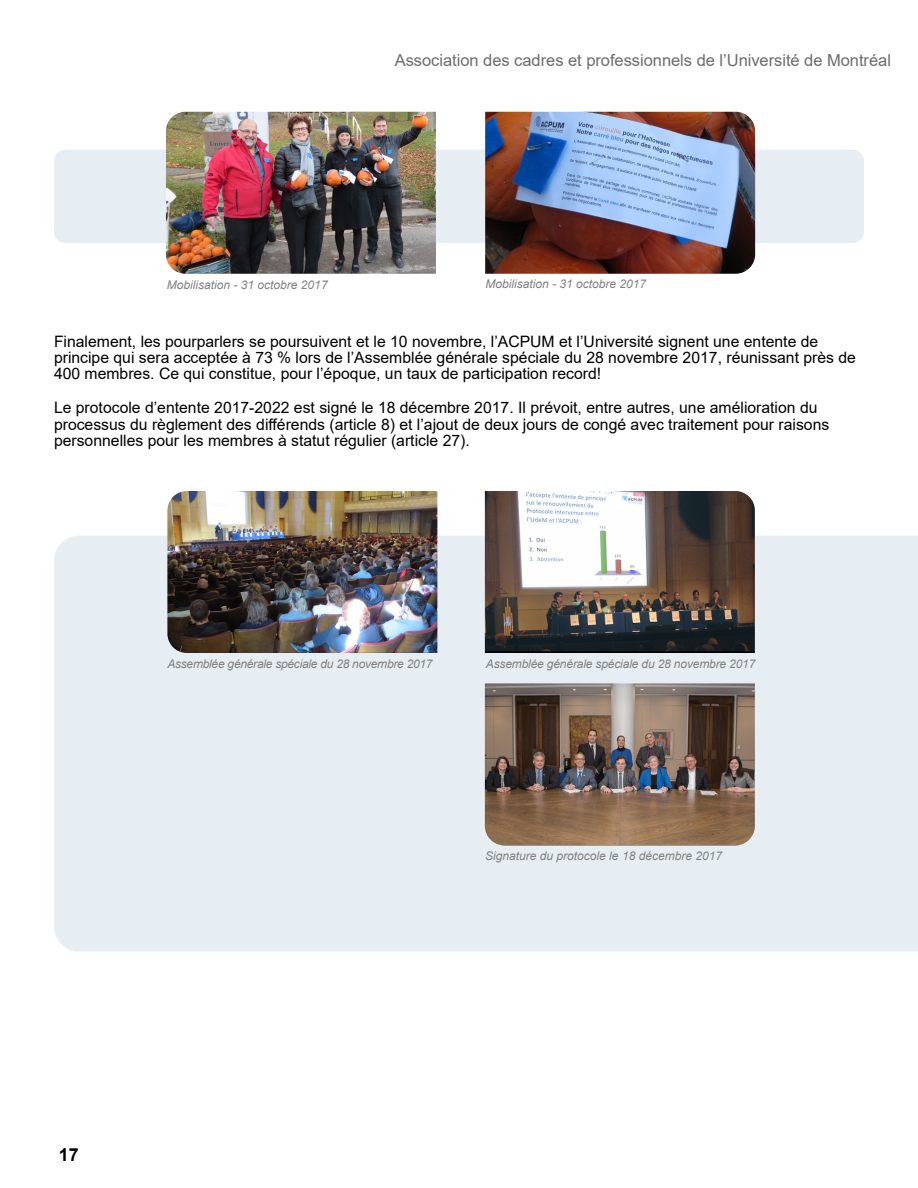
<style>
.page{position:relative;width:918px;height:1188px;background:#fff}
.page>*{position:absolute;margin:0;border:0;box-sizing:border-box;transform-origin:0 0}
.t1{font:700 18px "Arial";color:#000}
.t2{font:16.5px "Arial";letter-spacing:-.005em;color:#6c6c6c}
.t3{font:15.75px/16.2px "Arial";color:#000}
.t4{font:italic 12px "Arial";color:#808080}
.t5{font:italic 12px "Arial";letter-spacing:-.02em;color:#808080}
</style>
<div class="page">
<div style="left:54px;top:150px;width:810px;height:93px;background:#e7eef3;border-radius:11px"></div>
<img style="left:485px;top:112px;width:270px;height:162px">
<img style="left:166px;top:112px;width:270px;height:162px">
<div style="left:54px;top:536px;width:864px;height:416px;background:#e7eef3"></div>
<img style="left:485px;top:683px;width:270px;height:162px">
<img style="left:485px;top:491px;width:270px;height:162px">
<img style="left:167px;top:491px;width:270px;height:162px">
<p class="t2" style="left:395px;top:54px;width:498px">Association des cadres et professionnels de l’Université de Montréal</p>
<p class="t4" style="left:167px;top:280px;width:162px">Mobilisation - 31 octobre 2017</p>
<p class="t4" style="left:486px;top:280px;width:162px">Mobilisation - 31 octobre 2017</p>
<p class="t3" style="left:54px;top:334px;width:804px">Finalement, les pourparlers se poursuivent et le 10 novembre, l’ACPUM et l’Université signent une entente de principe qui sera acceptée à 73 % lors de l’Assemblée générale spéciale du 28 novembre 2017, réunissant près de<br>400 membres. Ce qui constitue, pour l’époque, un taux de participation record!</p>
<p class="t3" style="left:54px;top:401px;width:777px">Le protocole d’entente 2017-2022 est signé le 18 décembre 2017. Il prévoit, entre autres, une amélioration du processus du règlement des différends (article 8) et l’ajout de deux jours de congé avec traitement pour raisons personnelles pour les membres à statut régulier (article 27).</p>
<p class="t5" style="left:167px;top:659px;width:267px">Assemblée générale spéciale du 28 novembre 2017</p>
<p class="t4" style="left:486px;top:659px;width:271px">Assemblée générale spéciale du 28 novembre 2017</p>
<p class="t4" style="left:485px;top:851px;width:238px">Signature du protocole le 18 décembre 2017</p>
<p class="t1" style="left:59px;top:1148px;width:21px">17</p>
</div>
